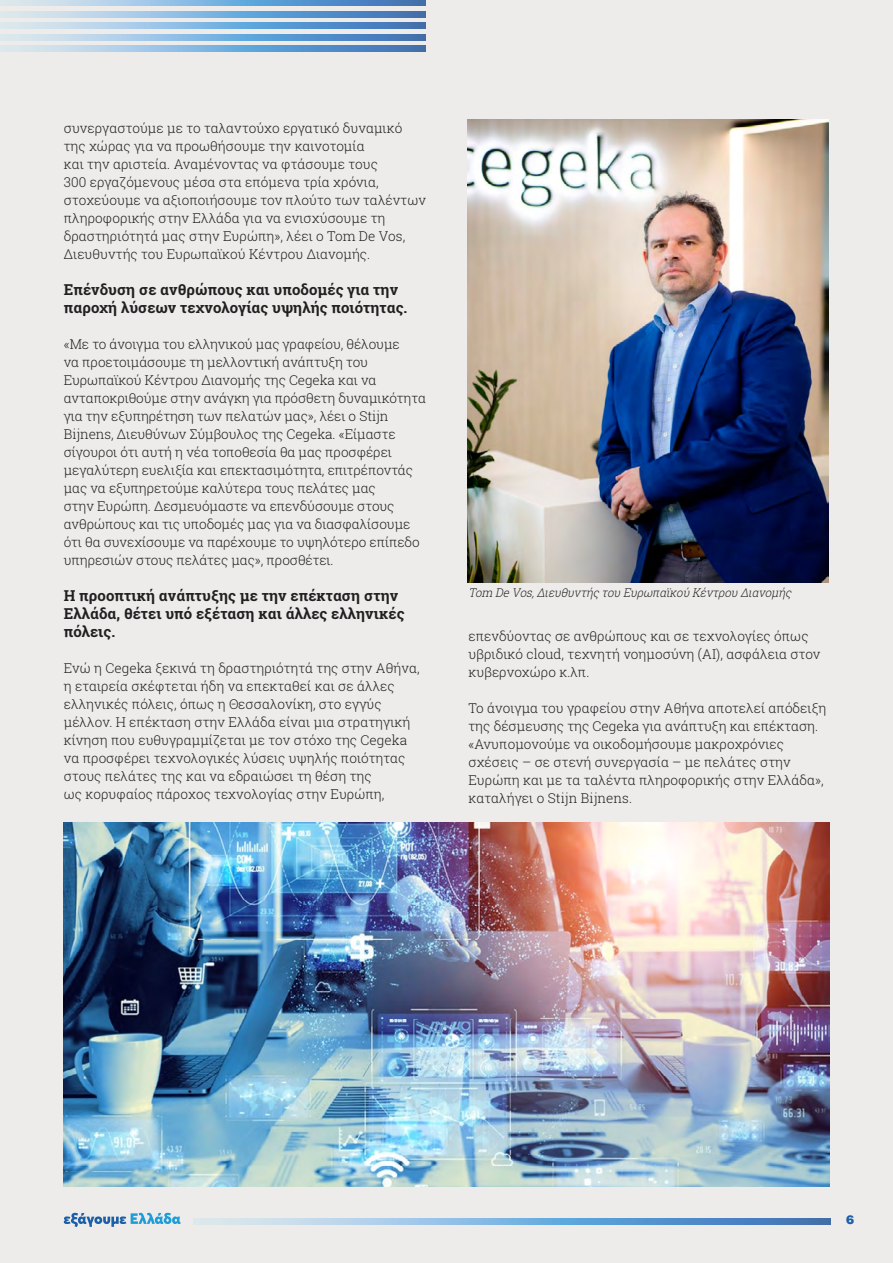
<style>
.page{position:relative;width:893px;height:1263px;background:#edeceb}
.page>*{position:absolute;margin:0;border:0;box-sizing:border-box;transform-origin:0 0}
.t1{font:700 15px/18px "Roboto Slab";letter-spacing:.005em;color:#231f20}
.t2{font:300 13.5px/18px "Roboto Slab";letter-spacing:.005em;color:#231f20}
.t3{font:italic 300 12px "Roboto Slab";color:#231f20;scale:.95 1}
.t4{font:900 12px "UB Helvetica";color:#1b5fa9}
</style>
<div class="page">
<svg style="left:0;top:0;width:426px;height:6px;background:#83b0d9"></svg>
<svg style="left:0;top:23px;width:426px;height:6px;background:#83b0d9"></svg>
<svg style="left:0;top:46px;width:426px;height:5px;background:#83b0d9"></svg>
<svg style="left:0;top:11px;width:426px;height:6px;background:#83b0d9"></svg>
<svg style="left:0;top:34px;width:426px;height:6px;background:#83b0d9"></svg>
<svg style="left:64px;top:1213px;width:117px;height:14px"></svg>
<svg style="left:194px;top:1219px;width:637px;height:5px;background:#83b0d9"></svg>
<img style="left:468px;top:119px;width:360px;height:464px">
<img style="left:64px;top:823px;width:765px;height:363px">
<p class="t2" style="left:64px;top:119px;width:364px">συνεργαστούμε με το ταλαντούχο εργατικό δυναμικό της χώρας για να προωθήσουμε την καινοτομία<br>και την αριστεία. Αναμένοντας να φτάσουμε τους<br>300 εργαζόμενους μέσα στα επόμενα τρία χρόνια, στοχεύουμε να αξιοποιήσουμε τον πλούτο των ταλέντων πληροφορικής στην Ελλάδα για να ενισχύσουμε τη δραστηριότητά μας στην Ευρώπη», λέει ο Tom De Vos, Διευθυντής του Ευρωπαϊκού Κέντρου Διανομής.</p>
<p class="t1" style="left:64px;top:281px;width:345px">Επένδυση σε ανθρώπους και υποδομές για την παροχή λύσεων τεχνολογίας υψηλής ποιότητας.</p>
<p class="t2" style="left:64px;top:335px;width:364px">«Με το άνοιγμα του ελληνικού μας γραφείου, θέλουμε<br>να προετοιμάσουμε τη μελλοντική ανάπτυξη του Ευρωπαϊκού Κέντρου Διανομής της Cegeka και να ανταποκριθούμε στην ανάγκη για πρόσθετη δυναμικότητα για την εξυπηρέτηση των πελατών μας», λέει ο Stijn Bijnens, Διευθύνων Σύμβουλος της Cegeka. «Είμαστε σίγουροι ότι αυτή η νέα τοποθεσία θα μας προσφέρει μεγαλύτερη ευελιξία και επεκτασιμότητα, επιτρέποντάς μας να εξυπηρετούμε καλύτερα τους πελάτες μας<br>στην Ευρώπη. Δεσμευόμαστε να επενδύσουμε στους ανθρώπους και τις υποδομές μας για να διασφαλίσουμε ότι θα συνεχίσουμε να παρέχουμε το υψηλότερο επίπεδο υπηρεσιών στους πελάτες μας», προσθέτει.</p>
<p class="t1" style="left:64px;top:587px;width:342px">Η προοπτική ανάπτυξης με την επέκταση στην<br>Ελλάδα, θέτει υπό εξέταση και άλλες ελληνικές πόλεις.</p>
<p class="t2" style="left:64px;top:659px;width:357px">Ενώ η Cegeka ξεκινά τη δραστηριότητά της στην Αθήνα, η εταιρεία σκέφτεται ήδη να επεκταθεί και σε άλλες ελληνικές πόλεις, όπως η Θεσσαλονίκη, στο εγγύς μέλλον. Η επέκταση στην Ελλάδα είναι μια στρατηγική κίνηση που ευθυγραμμίζεται με τον στόχο της Cegeka να προσφέρει τεχνολογικές λύσεις υψηλής ποιότητας στους πελάτες της και να εδραιώσει τη θέση της<br>ως κορυφαίος πάροχος τεχνολογίας στην Ευρώπη,</p>
<p class="t3" style="left:468px;top:584px;width:345px">Tom DeVos,Διευθυντήςτου Ευρωπαϊκού Κέντρου Διανομής</p>
<p class="t2" style="left:468px;top:626px;width:354px">επενδύοντας σε ανθρώπους και σε τεχνολογίες όπως υβριδικό cloud, τεχνητή νοημοσύνη (AI), ασφάλεια στον κυβερνοχώρο κ.λπ.</p>
<p class="t2" style="left:468px;top:698px;width:359px">Το άνοιγμα του γραφείου στην Αθήνα αποτελεί απόδειξη της δέσμευσης της Cegeka για ανάπτυξη και επέκταση. «Ανυπομονούμε να οικοδομήσουμε μακροχρόνιες σχέσεις – σε στενή συνεργασία – με πελάτες στην Ευρώπη και με τα ταλέντα πληροφορικής στην Ελλάδα», καταλήγει ο Stijn Bijnens.</p>
<p class="t4" style="left:846px;top:1212px;width:10px">6</p>
</div>
